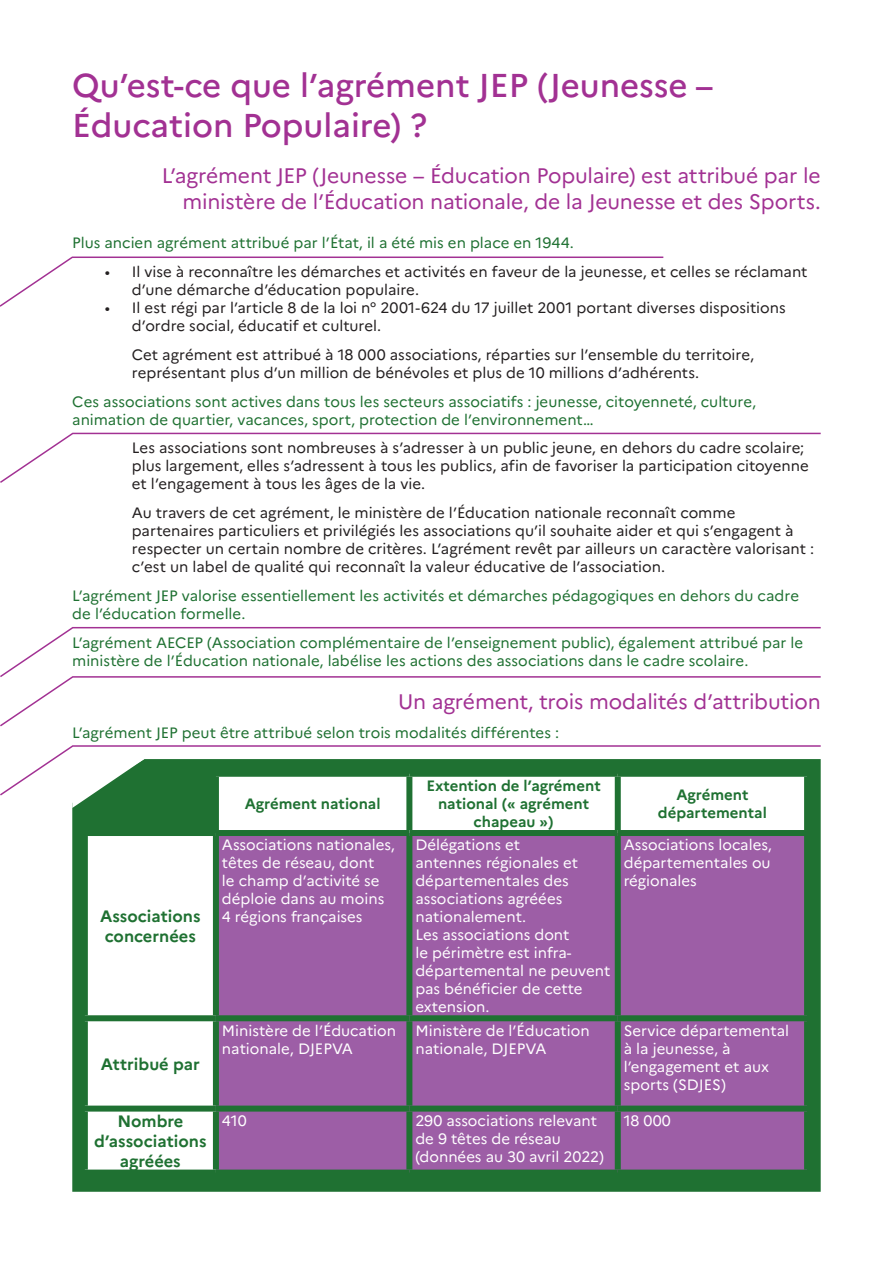
<style>
.page{position:relative;width:893px;height:1263px;background:#fff}
.page>*{position:absolute;margin:0;border:0;box-sizing:border-box;transform-origin:0 0}
.t1{font:500 33px/39.6px "Marianne";color:#a23193}
.t2{font:21px/25.2px "Marianne";letter-spacing:-.01em;color:#a23193;text-align:right}
.t3{font:700 16.5px/19.8px "Marianne";color:#1f7132}
.t4{font:15px/18px "Marianne";color:#231f20}
.t5{font:15px/18px "Marianne";color:#1f7132}
.t6{font:15px/18px "Marianne";color:#fff}
.t7{font:700 15px/18px "Marianne";color:#1f7132;text-align:center}
</style>
<div class="page">
<svg style="left:0;top:256px;width:664px;height:51px"></svg>
<svg style="left:0;top:432px;width:821px;height:51px"></svg>
<svg style="left:0;top:626px;width:821px;height:101px"></svg>
<svg style="left:72px;top:808px;width:749px;height:384px;background:#237335"></svg>
<svg style="left:88px;top:808px;width:716px;height:361px"></svg>
<div style="left:219px;top:836px;width:585px;height:269px;background:#9d5ea6"></div>
<div style="left:219px;top:1111px;width:585px;height:58px;background:#9d5ea6"></div>
<div style="left:82px;top:777px;width:6px;height:53px;background:#1f7132"></div>
<div style="left:213px;top:777px;width:6px;height:53px;background:#1f7132"></div>
<div style="left:406px;top:777px;width:6px;height:53px;background:#1f7132"></div>
<div style="left:615px;top:777px;width:6px;height:53px;background:#1f7132"></div>
<div style="left:804px;top:777px;width:6px;height:53px;background:#1f7132"></div>
<div style="left:82px;top:1111px;width:6px;height:58px;background:#1f7132"></div>
<div style="left:213px;top:1111px;width:6px;height:58px;background:#1f7132"></div>
<div style="left:406px;top:1111px;width:6px;height:58px;background:#1f7132"></div>
<div style="left:615px;top:1111px;width:6px;height:58px;background:#1f7132"></div>
<div style="left:804px;top:1111px;width:6px;height:58px;background:#1f7132"></div>
<div style="left:82px;top:1169px;width:134px;height:6px;background:#1f7132"></div>
<div style="left:216px;top:1169px;width:193px;height:6px;background:#1f7132"></div>
<div style="left:409px;top:1169px;width:209px;height:6px;background:#1f7132"></div>
<div style="left:618px;top:1169px;width:192px;height:6px;background:#1f7132"></div>
<div style="left:82px;top:830px;width:134px;height:6px;background:#1f7132"></div>
<div style="left:82px;top:836px;width:6px;height:179px;background:#1f7132"></div>
<div style="left:216px;top:830px;width:193px;height:6px;background:#1f7132"></div>
<div style="left:213px;top:836px;width:6px;height:179px;background:#1f7132"></div>
<div style="left:409px;top:830px;width:209px;height:6px;background:#1f7132"></div>
<div style="left:406px;top:836px;width:6px;height:179px;background:#1f7132"></div>
<div style="left:618px;top:830px;width:192px;height:6px;background:#1f7132"></div>
<div style="left:615px;top:836px;width:6px;height:179px;background:#1f7132"></div>
<div style="left:804px;top:836px;width:6px;height:179px;background:#1f7132"></div>
<div style="left:82px;top:1015px;width:134px;height:6px;background:#1f7132"></div>
<div style="left:82px;top:1021px;width:6px;height:84px;background:#1f7132"></div>
<div style="left:216px;top:1015px;width:193px;height:6px;background:#1f7132"></div>
<div style="left:213px;top:1021px;width:6px;height:84px;background:#1f7132"></div>
<div style="left:409px;top:1015px;width:209px;height:6px;background:#1f7132"></div>
<div style="left:406px;top:1021px;width:6px;height:84px;background:#1f7132"></div>
<div style="left:618px;top:1015px;width:192px;height:6px;background:#1f7132"></div>
<div style="left:615px;top:1021px;width:6px;height:84px;background:#1f7132"></div>
<div style="left:804px;top:1021px;width:6px;height:84px;background:#1f7132"></div>
<div style="left:82px;top:1105px;width:134px;height:6px;background:#1f7132"></div>
<div style="left:216px;top:1105px;width:193px;height:6px;background:#1f7132"></div>
<div style="left:409px;top:1105px;width:209px;height:6px;background:#1f7132"></div>
<div style="left:618px;top:1105px;width:192px;height:6px;background:#1f7132"></div>
<svg style="left:0;top:745px;width:821px;height:63px"></svg>
<h1 class="t1" style="left:72px;top:63px;width:643px">Qu’est-ce que l’agrément JEP (Jeunesse –<br>Éducation Populaire) ?</h1>
<h2 class="t2" style="left:162px;top:162px;width:660px">L’agrément JEP (Jeunesse – Éducation Populaire) est attribué par le ministère de l’Éducation nationale, de la Jeunesse et des Sports.</h2>
<p class="t5" style="left:72px;top:233px;width:503px">Plus ancien agrément attribué par l’État, il a été mis en place en 1944.</p>
<p class="t4" style="left:132px;top:262px;width:677px;text-indent:-27px">• Il vise à reconnaître les démarches et activités en faveur de la jeunesse, et celles se réclamant d’une démarche d’éducation populaire.</p>
<p class="t4" style="left:132px;top:298px;width:655px;text-indent:-27px">• Il est régi par l’article 8 de la loi n° 2001-624 du 17 juillet 2001 portant diverses dispositions d’ordre social, éducatif et culturel.</p>
<p class="t4" style="left:132px;top:344px;width:624px">Cet agrément est attribué à 18 000 associations, réparties sur l’ensemble du territoire, représentant plus d’un million de bénévoles et plus de 10 millions d’adhérents.</p>
<p class="t5" style="left:72px;top:391px;width:685px">Ces associations sont actives dans tous les secteurs associatifs : jeunesse, citoyenneté, culture, animation de quartier, vacances, sport, protection de l’environnement…</p>
<p class="t4" style="left:132px;top:438px;width:678px">Les associations sont nombreuses à s’adresser à un public jeune, en dehors du cadre scolaire; plus largement, elles s’adressent à tous les publics, afin de favoriser la participation citoyenne et l’engagement à tous les âges de la vie.</p>
<p class="t4" style="left:132px;top:503px;width:684px">Au travers de cet agrément, le ministère de l’Éducation nationale reconnaît comme partenaires particuliers et privilégiés les associations qu’il souhaite aider et qui s’engagent à respecter un certain nombre de critères. L’agrément revêt par ailleurs un caractère valorisant : c’est un label de qualité qui reconnaît la valeur éducative de l’association.</p>
<p class="t5" style="left:72px;top:586px;width:728px">L’agrément JEP valorise essentiellement les activités et démarches pédagogiques en dehors du cadre de l’éducation formelle.</p>
<p class="t5" style="left:72px;top:632px;width:732px">L’agrément AECEP (Association complémentaire de l’enseignement public), également attribué par le ministère de l’Éducation nationale, labélise les actions des associations dans le cadre scolaire.</p>
<h2 class="t2" style="left:398px;top:687px;width:424px">Un agrément, trois modalités d’attribution</h2>
<p class="t5" style="left:72px;top:722px;width:488px">L’agrément JEP peut être attribué selon trois modalités différentes :</p>
<p class="t3" style="left:100px;top:905px;width:102px">Associations concernées</p>
<p class="t3" style="left:101px;top:1052px;width:101px">Attribué par</p>
<p class="t7" style="left:245px;top:793px;width:137px">Agrément national</p>
<p class="t7" style="left:426px;top:775px;width:176px">Extention de l’agrément national (« agrément chapeau »)</p>
<p class="t7" style="left:658px;top:784px;width:110px">Agrément départemental</p>
<p class="t6" style="left:222px;top:835px;width:175px">Associations nationales, têtes de réseau, dont<br>le champ d’activité se déploie dans au moins<br>4 régions françaises</p>
<p class="t6" style="left:415px;top:835px;width:196px">Délégations et<br>antennes régionales et départementales des associations agréées nationalement.<br>Les associations dont<br>le périmètre est infra&shy;départemental ne peuvent pas bénéficier de cette extension.</p>
<p class="t6" style="left:624px;top:835px;width:150px;text-align:justify">Associations locales, départementales ou régionales</p>
<p class="t6" style="left:222px;top:1020px;width:176px">Ministère de l’Éducation nationale, DJEPVA</p>
<p class="t6" style="left:415px;top:1020px;width:176px">Ministère de l’Éducation nationale, DJEPVA</p>
<p class="t6" style="left:624px;top:1020px;width:167px">Service départemental à la jeunesse, à l’engagement et aux sports (SDJES)</p>
<p class="t3" style="left:94px;top:1110px;width:114px;text-align:center">Nombre d’associations agréées</p>
<p class="t6" style="left:222px;top:1110px;width:26px">410</p>
<p class="t6" style="left:415px;top:1110px;width:190px">290 associations relevant de 9 têtes de réseau (données au 30 avril 2022)</p>
<p class="t6" style="left:624px;top:1110px;width:49px">18 000</p>
</div>
